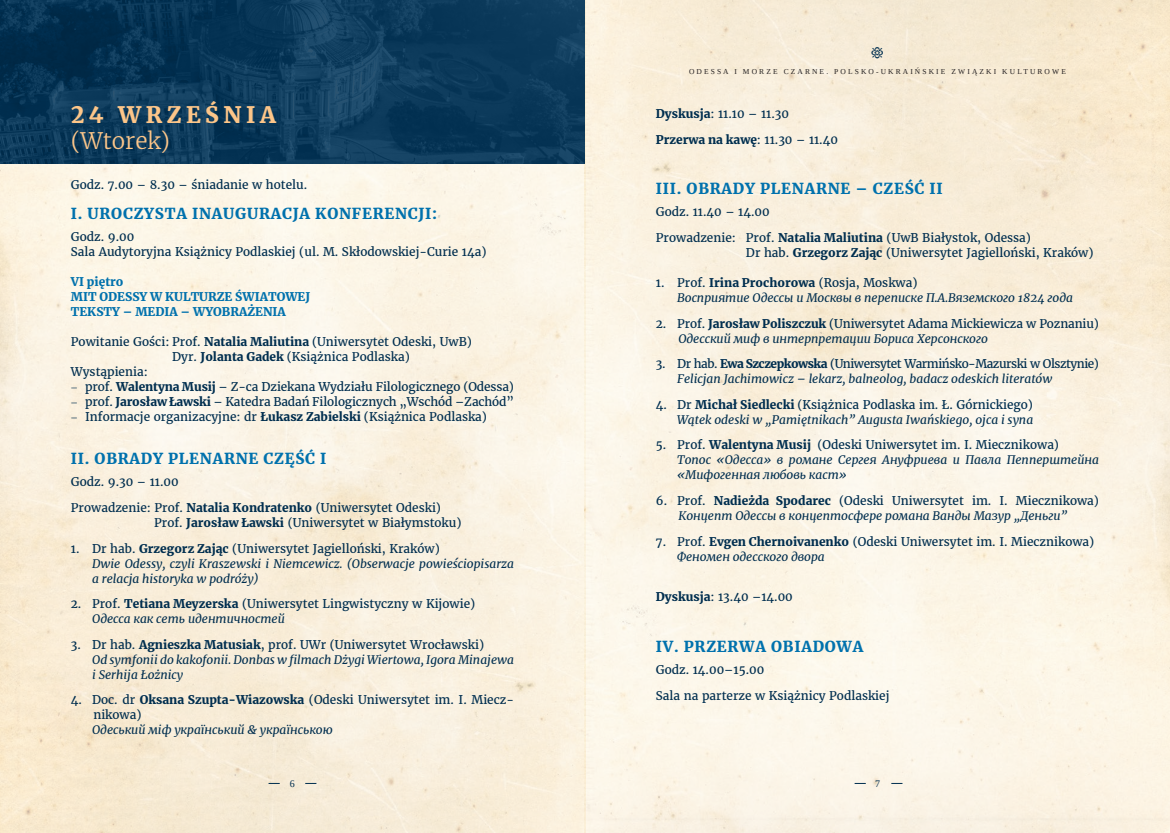
<style>
.page{position:relative;width:1170px;height:833px;background:#fff}
.page>*{position:absolute;margin:0;border:0;box-sizing:border-box;transform-origin:0 0}
.t1{font:900 22.5px "Merriweather";color:#fdc689}
.t2{font:300 22.5px "Merriweather";color:#fdc689}
.t3{font:15.62px "Minion Pro";color:#002e4f}
.t4{font:900 15px "Merriweather";letter-spacing:.05em;color:#0071ad}
.t5{font:11.88px/15px "Merriweather";color:#002e4f}
.t6{font:italic 11.88px/15px "Merriweather";color:#002e4f}
.t7{font:900 11.88px/15px "Merriweather";color:#0071ad}
.t8{font:10px "Liberation Serif";color:#002e4f}
.t9{font:7.5px "Liberation Serif";letter-spacing:.28em;color:#231f20}
.s1{font-weight:900}
.s2{font-family:"Minion Pro"}
.s3{font-style:normal}
.s4{font-weight:900;font-style:normal}
.s5{font-style:italic}
</style>
<div class="page">
<img style="left:0;top:0;width:1169px;height:833px">
<svg style="left:268px;top:783px;width:12px;height:1px"></svg>
<img style="left:0;top:0;width:585px;height:164px">
<h2 class="t3" style="left:870px;top:42px;width:15px">•</h2>
<h1 class="t1" style="left:71px;top:99px;width:95px">24 września</h1>
<h1 class="t2" style="left:71px;top:125px;width:101px">(Wtorek)</h1>
<p class="t5" style="left:71px;top:177px;width:238px">Godz. 7.00 – 8.30 – śniadanie w hotelu.</p>
<p class="t4" style="left:71px;top:203px;width:368px">I. UROCZYSTA INAUGURACJA KONFERENCJI:</p>
<p class="t5" style="left:71px;top:229px;width:417px">Godz. 9.00<br>Sala Audytoryjna Książnicy Podlaskiej (ul. M. Skłodowskiej-Curie 14a)</p>
<p class="t7" style="left:71px;top:273px;width:241px">VI piętro<br>MIT ODESSY W KULTURZE ŚWIATOWEJ<br>TEKSTY – MEDIA – WYOBRAŻENIA</p>
<p class="t5" style="left:71px;top:334px;width:402px">Powitanie Gości: Prof. <span class="s1">Natalia Maliutina</span> (Uniwersytet Odeski, UwB)</p>
<p class="t5" style="left:172px;top:349px;width:239px">Dyr. <span class="s1">Jolanta Gadek</span> (Książnica Podlaska)</p>
<p class="t5" style="left:71px;top:364px;width:78px">Wystąpienia:</p>
<p class="t5" style="left:71px;top:379px;width:444px"><span class="s2">−</span> prof. <span class="s1">Walentyna Musij</span> – Z-ca Dziekana Wydziału Filologicznego (Odessa)</p>
<p class="t5" style="left:71px;top:394px;width:444px"><span class="s2">−</span> prof. <span class="s1">Jarosław Ławski</span> – Katedra Badań Filologicznych „Wschód –Zachód”</p>
<p class="t5" style="left:71px;top:409px;width:417px"><span class="s2">−</span> Informacje organizacyjne: dr <span class="s1">Łukasz Zabielski</span> (Książnica Podlaska)</p>
<p class="t4" style="left:71px;top:448px;width:257px">II. OBRADY PLENARNE CZĘŚĆ I</p>
<p class="t5" style="left:71px;top:469px;width:371px;line-height:25.6px">Godz. 9.30 – 11.00<br>Prowadzenie: Prof. <span class="s1">Natalia Kondratenko</span> (Uniwersytet Odeski)</p>
<p class="t5" style="left:154px;top:515px;width:309px">Prof. <span class="s1">Jarosław Ławski</span> (Uniwersytet w Białymstoku)</p>
<p class="t6" style="left:92px;top:540px;width:423px;text-indent:-21px"><span class="s3">1. Dr hab.</span> <span class="s4">Grzegorz Zając</span> <span class="s3">(Uniwersytet Jagielloński, Kraków)<br></span>Dwie Odessy, czyli Kraszewski i Niemcewicz. (Obserwacje powieściopisarza a relacja historyka w podróży)</p>
<p class="t5" style="left:92px;top:596px;width:384px;text-indent:-21px">2. Prof. <span class="s1">Tetiana Meyzerska</span> (Uniwersytet Lingwistyczny w Kijowie)<br><span class="s5">Одесса как сеть идентичностей</span></p>
<p class="t6" style="left:92px;top:636px;width:423px;text-indent:-21px"><span class="s3">3. Dr hab.</span> <span class="s4">Agnieszka Matusiak</span><span class="s3">, prof. UWr (Uniwersytet Wrocławski)<br></span>Od symfonii do kakofonii. Donbas w filmach Dżygi Wiertowa, Igora Minajewa i Serhija Łożnicy</p>
<p class="t5" style="left:93px;top:692px;width:422px;text-indent:-22px">4. Doc. dr <span class="s1">Oksana Szupta-Wiazowska</span> (Odeski Uniwersytet im. I. Miecz&shy;nikowa)</p>
<p class="t6" style="left:92px;top:722px;width:242px">Одеський міф український &amp; українською</p>
<p class="t9" style="left:689px;top:67px;width:8px">ODESSA</p>
<p class="t9" style="left:734px;top:67px;width:17px">I MOR</p>
<p class="t9" style="left:766px;top:67px;width:39px">ZE CZARNE</p>
<p class="t9" style="left:826px;top:67px;width:36px">. POLSKO</p>
<p class="t9" style="left:876px;top:67px;width:20px">-UKRAI</p>
<p class="t9" style="left:914px;top:67px;width:15px">Ń SKIE</p>
<p class="t9" style="left:951px;top:67px;width:41px">ZWI ĄZKI</p>
<p class="t9" style="left:1002px;top:67px;width:44px">KULTUROWE</p>
<p class="t5" style="left:656px;top:101px;width:183px;line-height:25.6px"><span class="s1">Dyskusja</span>: 11.10 – 11.30<br><span class="s1">Przerwa na kawę</span>: 11.30 – 11.40</p>
<p class="t4" style="left:656px;top:178px;width:288px">III. OBRADY PLENARNE – CZEŚĆ II</p>
<p class="t5" style="left:656px;top:199px;width:376px;line-height:25.6px">Godz. 11.40 – 14.00<br>Prowadzenie: Prof. <span class="s1">Natalia Maliutina</span> (UwB Białystok, Odessa)</p>
<p class="t5" style="left:746px;top:245px;width:349px">Dr hab. <span class="s1">Grzegorz Zając</span> (Uniwersytet Jagielloński, Kraków)</p>
<p class="t6" style="left:677px;top:275px;width:397px;text-indent:-21px"><span class="s3">1. Prof.</span> <span class="s4">Irina Prochorowa</span> <span class="s3">(Rosja, Moskwa)<br></span>Восприятие Одессы и Москвы в переписке П.А.Вяземского 1824 года</p>
<p class="t5" style="left:678px;top:315px;width:422px;text-indent:-23px">2. Prof. <span class="s1">Jarosław Poliszczuk</span> (Uniwersytet Adama Mickiewicza w Poznaniu)<br><span class="s5">Одесский миф в интерпретации Бориса Херсонского</span></p>
<p class="t6" style="left:677px;top:356px;width:423px;text-indent:-21px"><span class="s3">3. Dr hab.</span> <span class="s4">Ewa Szczepkowska</span> <span class="s3">(Uniwersytet Warmińsko-Mazurski w Olsztynie)<br></span>Felicjan Jachimowicz – lekarz, balneolog, badacz odeskich literatów</p>
<p class="t6" style="left:656px;top:397px;width:379px;text-align:right"><span class="s3">4. Dr</span> <span class="s4">Michał Siedlecki</span> <span class="s3">(Książnica Podlaska im. Ł. Górnickiego)<br></span>Wątek odeski w „Pamiętnikach” Augusta Iwańskiego, ojca i syna</p>
<p class="t6" style="left:677px;top:437px;width:423px;text-indent:-21px"><span class="s3">5. Prof.</span> <span class="s4">Walentyna Musij</span> <span class="s3">(Odeski Uniwersytet im. I. Miecznikowa)<br></span>Топос «Одесса» в романе Сергея Ануфриева и Павла Пепперштейна «Мифогенная любовь каст»</p>
<p class="t6" style="left:678px;top:493px;width:422px;text-indent:-23px"><span class="s3">6. Prof.</span> <span class="s4">Nadieżda Spodarec</span> <span class="s3">(Odeski Uniwersytet im. I. Miecznikowa)<br></span>Концепт Одессы в концептосфере романа Ванды Мазур „Деньги”</p>
<p class="t5" style="left:677px;top:533px;width:418px;text-indent:-21px">7. Prof. <span class="s1">Evgen Chernoivanenko</span> (Odeski Uniwersytet im. I. Miecznikowa)<br><span class="s5">Феномен одесского двора</span></p>
<p class="t5" style="left:656px;top:589px;width:138px"><span class="s1">Dyskusja</span>: 13.40 –14.00</p>
<p class="t4" style="left:656px;top:636px;width:209px">IV. PRZERWA OBIADOWA</p>
<p class="t5" style="left:656px;top:656px;width:235px;line-height:25.6px">Godz. 14.00–15.00<br>Sala na parterze w Książnicy Podlaskiej</p>
<p class="t8" style="left:290px;top:777px;width:6px">6</p>
<p class="t8" style="left:874px;top:777px;width:6px">7</p>
</div>
